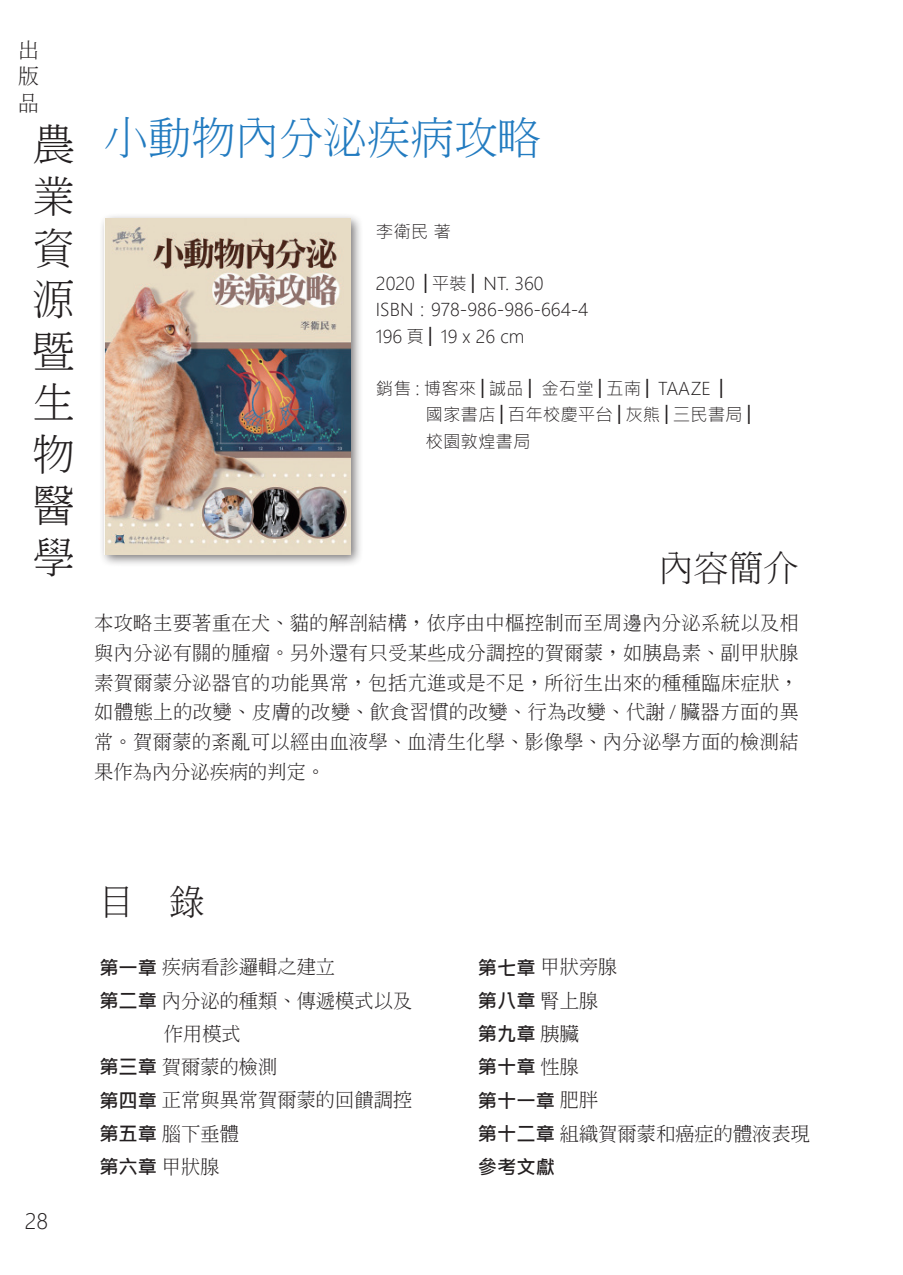
<style>
.page{position:relative;width:903px;height:1275px;background:#fff}
.page>*{position:absolute;margin:0;border:0;box-sizing:border-box;transform-origin:0 0}
.t1{font:300 43.75px "Adobe Ming Std";color:#227bc0}
.t2{font:300 42px/51.6px "Adobe Ming Std";color:#231f20;text-align:justify}
.t3{font:300 35px "Adobe Ming Std";color:#231f20}
.t4{font:300 21px/26.2px "Adobe Ming Std";color:#231f20;text-align:justify}
.t5{font:300 21px "Microsoft Jheng Hei";color:#231f20}
.t6{font:300 19.25px/29.8px "Adobe Ming Std";color:#231f20;text-align:justify}
.t7{font:700 19.25px/33.2px "Microsoft Jheng Hei";color:#231f20}
.t8{font:300 17.5px/26.2px "Microsoft Jheng Hei";color:#231f20}
.s1{font-family:"Microsoft Jheng Hei";font-weight:700}
.s2{font-family:"Adobe Ming Std";font-weight:300}
</style>
<div class="page">
<div style="left:98px;top:212px;width:265px;height:355px;background:#231f20;opacity:.6"></div>
<img style="left:104px;top:218px;width:246px;height:337px">
<p class="t4" style="left:18px;top:37px;width:22px">出版品</p>
<h2 class="t2" style="left:33px;top:118px;width:42px">農業資源暨生物醫學</h2>
<h1 class="t1" style="left:104px;top:114px;width:439px">小動物內分泌疾病攻略</h1>
<p class="t8" style="left:376px;top:218px;width:77px">李衛民 著</p>
<p class="t8" style="left:376px;top:270px;width:214px">2020 │平裝│ NT. 360<br>ISBN：978-986-986-664-4<br>196 頁│ 19 x 26 cm</p>
<p class="t8" style="left:426px;top:375px;width:331px;text-indent:-50px">銷售 : 博客來│誠品│ 金石堂│五南│ TAAZE │<br>國家書店│百年校慶平台│灰熊│三民書局│校園敦煌書局</p>
<h3 class="t3" style="left:659px;top:549px;width:141px">內容簡介</h3>
<p class="t6" style="left:94px;top:607px;width:706px">本攻略主要著重在犬、貓的解剖結構，依序由中樞控制而至周邊內分泌系統以及相與內分泌有關的腫瘤。另外還有只受某些成分調控的賀爾蒙，如胰島素、副甲狀腺素賀爾蒙分泌器官的功能異常，包括亢進或是不足，所衍生出來的種種臨床症狀，如體態上的改變、皮膚的改變、飲食習慣的改變、行為改變、代謝 / 臟器方面的異常。賀爾蒙的紊亂可以經由血液學、血清生化學、影像學、內分泌學方面的檢測結果作為內分泌疾病的判定。</p>
<p class="t5" style="left:25px;top:1208px;width:25px">28</p>
<h3 class="t3" style="left:99px;top:883px;width:107px">目 錄</h3>
<p class="t6" style="left:99px;top:952px;width:237px"><span class="s1">第一章</span> 疾病看診邏輯之建立</p>
<p class="t6" style="left:99px;top:985px;width:314px"><span class="s1">第二章</span> 內分泌的種類、傳遞模式以及</p>
<p class="t6" style="left:164px;top:1018px;width:78px">作用模式</p>
<p class="t6" style="left:99px;top:1052px;width:180px"><span class="s1">第三章</span> 賀爾蒙的檢測</p>
<p class="t6" style="left:99px;top:1085px;width:314px"><span class="s1">第四章</span> 正常與異常賀爾蒙的回饋調控</p>
<p class="t6" style="left:99px;top:1118px;width:141px"><span class="s1">第五章</span> 腦下垂體</p>
<p class="t7" style="left:99px;top:1150px;width:122px">第六章 <span class="s2">甲狀腺</span></p>
<p class="t6" style="left:478px;top:952px;width:141px"><span class="s1">第七章</span> 甲狀旁腺</p>
<p class="t7" style="left:478px;top:984px;width:122px">第八章 <span class="s2">腎上腺</span>第九章 <span class="s2">胰臟</span>第十章 <span class="s2">性腺</span>第十一章 <span class="s2">肥胖</span></p>
<p class="t6" style="left:478px;top:1118px;width:334px"><span class="s1">第十二章</span> 組織賀爾蒙和癌症的體液表現</p>
<p class="t7" style="left:478px;top:1150px;width:78px">參考文獻</p>
</div>
